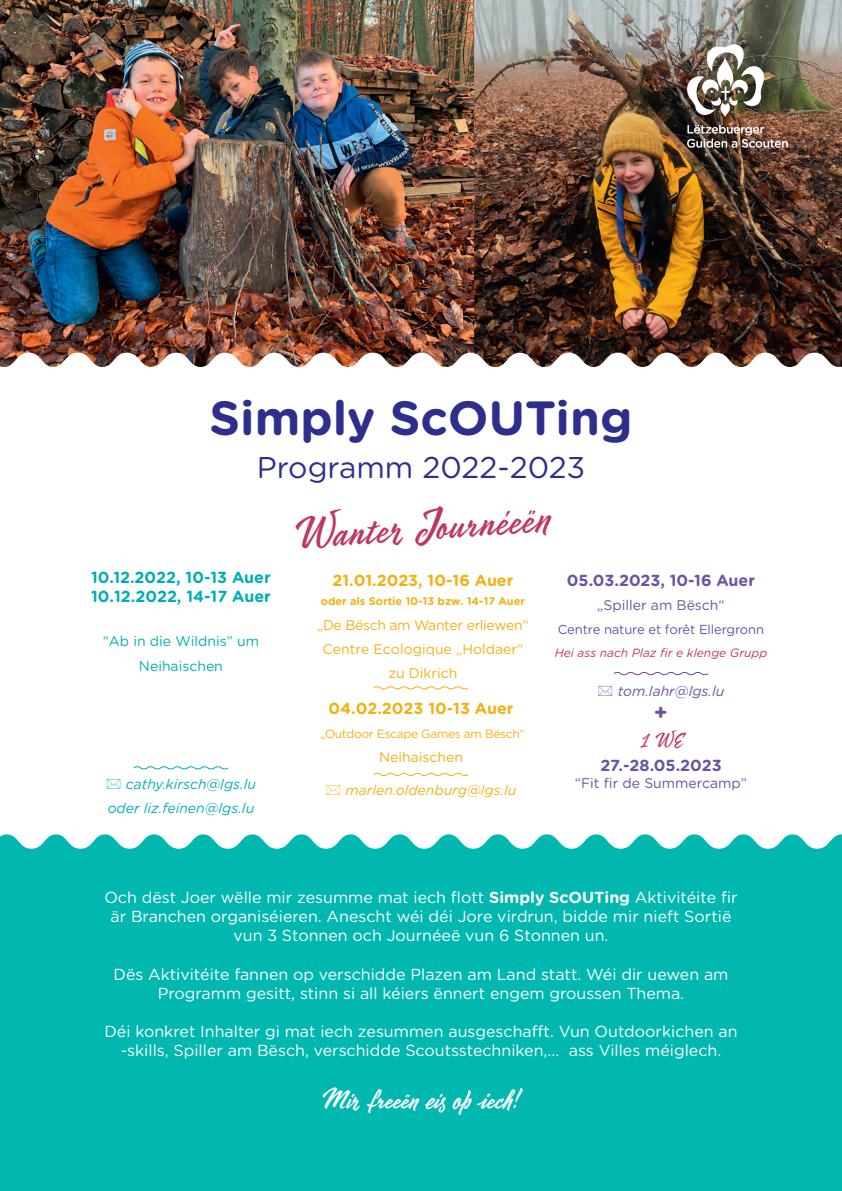
<style>
.page{position:relative;width:842px;height:1191px;background:#fff}
.page>*{position:absolute;margin:0;border:0;box-sizing:border-box;transform-origin:0 0}
.t1{font:700 48px "Gotham Rounded";color:#2e2e8d}
.t2{font:44px "Mojito";color:#bf3661}
.t3{font:30px "Gotham Rounded";color:#2e2e8d}
.t4{font:27px "Mojito Rough";color:#fff}
.t5{font:700 22px "Gotham Rounded";color:#6b53a2}
.t6{font:20px "Mojito";color:#bf3661}
.t7{font:16px/19.2px "Gotham Rounded";color:#fff;text-align:center}
.t8{font:700 16px/19.2px "Gotham Rounded";color:#00aeb6}
.t9{font:700 16px "Gotham Rounded";color:#f1b112}
.t10{font:700 16px "Gotham Rounded";color:#6b53a2}
.t11{font:14px/24px "Gotham Rounded";color:#f1b112;text-align:center}
.t12{font:italic 14px/24px "Gotham Rounded";color:#00aeb6;text-align:right}
.t13{font:14px "Gotham Rounded";color:#6b53a2}
.t14{font:14px/24.1px "Gotham Rounded";color:#00aeb6;text-align:center}
.t15{font:italic 14px "Gotham Rounded";color:#f1b112}
.t16{font:italic 14px "Gotham Rounded";color:#6b53a2}
.t17{font:13px "Gotham Rounded";letter-spacing:-.01em;color:#6b53a2}
.t18{font:italic 12px "Gotham Rounded";color:#bf3661}
.t19{font:12px "Gotham Rounded";letter-spacing:-.025em;color:#f1b112}
.t20{font:700 11px "Gotham Rounded";color:#f1b112}
.s1{font-weight:700}
</style>
<div class="page">
<img style="left:0;top:0;width:474px;height:367px">
<div style="left:0;top:834px;width:842px;height:357px;background:#00b8af"></div>
<div style="left:0;top:890px;width:842px;height:241px;background:#00b8af"></div>
<img style="left:474px;top:0;width:368px;height:367px">
<svg style="left:373px;top:686px;width:96px;height:4px"></svg>
<svg style="left:613px;top:672px;width:96px;height:4px"></svg>
<svg style="left:373px;top:772px;width:96px;height:4px"></svg>
<svg style="left:133px;top:766px;width:96px;height:4px"></svg>
<img style="left:669px;top:27px;width:137px;height:137px">
<h1 class="t1" style="left:210px;top:383px;width:424px">Simply ScOUTing</h1>
<h3 class="t3" style="left:257px;top:447px;width:330px">Programm 2022-2023</h3>
<p class="t8" style="left:91px;top:567px;width:181px">10.12.2022, 10-13 Auer<br>10.12.2022, 14-17 Auer</p>
<p class="t14" style="left:103px;top:629px;width:158px">“Ab in die Wildnis” um<br>Neihaischen</p>
<p class="t12" style="left:108px;top:771px;width:150px">cathy.kirsch@lgs.lu oder liz.feinen@lgs.lu</p>
<h2 class="t2" style="left:288px;top:503px;width:262px;rotate:-4deg">Wanter Journéeën</h2>
<p class="t9" style="left:332px;top:568px;width:183px">21.01.2023, 10-16 Auer</p>
<p class="t20" style="left:321px;top:593px;width:206px">oder als Sortie 10-13 bzw. 14-17 Auer</p>
<p class="t11" style="left:317px;top:612px;width:213px">„De Bësch am Wanter erliewen“<br>Centre Ecologique „Holdaer“ zu Dikrich</p>
<p class="t9" style="left:328px;top:696px;width:187px">04.02.2023 10-13 Auer</p>
<p class="t19" style="left:320px;top:725px;width:206px">„Outdoor Escape Games am Bësch“</p>
<p class="t11" style="left:379px;top:744px;width:85px">Neihaischen</p>
<p class="t15" style="left:345px;top:780px;width:172px">marlen.oldenburg@lgs.lu</p>
<p class="t10" style="left:567px;top:568px;width:190px">05.03.2023, 10-16 Auer</p>
<p class="t13" style="left:597px;top:595px;width:129px">„Spiller am Bësch“</p>
<p class="t17" style="left:558px;top:620px;width:208px">Centre nature et forêt Ellergronn</p>
<p class="t18" style="left:555px;top:644px;width:214px">Hei ass nach Plaz fir e klenge Grupp</p>
<p class="t16" style="left:618px;top:682px;width:108px">tom.lahr@lgs.lu</p>
<h3 class="t5" style="left:654px;top:696px;width:16px">+</h3>
<p class="t6" style="left:640px;top:726px;width:44px">1 WE</p>
<p class="t10" style="left:600px;top:753px;width:123px">27.-28.05.2023</p>
<p class="t13" style="left:575px;top:773px;width:174px">“Fit fir de Summercamp”</p>
<p class="t7" style="left:104px;top:886px;width:635px">Och dëst Joer wëlle mir zesumme mat iech flott <span class="s1">Simply ScOUTing</span> Aktivitéite fir är Branchen organiséieren. Anescht wéi déi Jore virdrun, bidde mir nieft Sortië vun 3 Stonnen och Journéeë vun 6 Stonnen un.</p>
<p class="t7" style="left:114px;top:963px;width:616px">Dës Aktivitéite fannen op verschidde Plazen am Land statt. Wéi dir uewen am<br>Programm gesitt, stinn si all kéiers ënnert engem groussen Thema.</p>
<p class="t7" style="left:104px;top:1021px;width:635px">Déi konkret Inhalter gi mat iech zesummen ausgeschafft. Vun Outdoorkichen an -skills, Spiller am Bësch, verschidde Scoutsstechniken,... ass Villes méiglech.</p>
<h3 class="t4" style="left:320px;top:1079px;width:204px">Mir freeën eis op iech!</h3>
</div>
